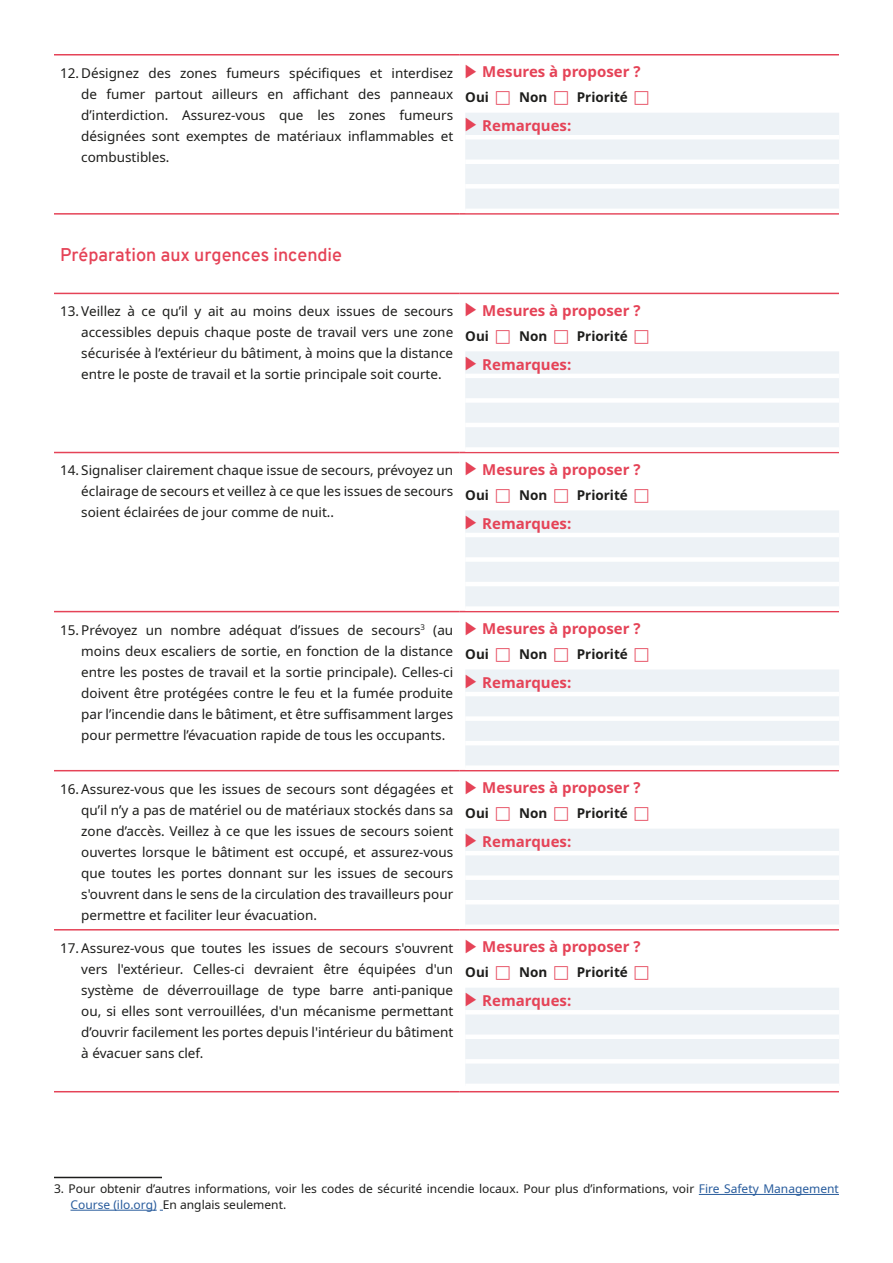
<style>
.page{position:relative;width:893px;height:1263px;background:#fff}
.page>*{position:absolute;margin:0;border:0;box-sizing:border-box;transform-origin:0 0}
.t1{font:600 18px "Overpass";color:#e54357}
.t2{font:700 15px "Noto Sans";color:#e54357}
.t3{font:13.5px/21px "Noto Sans";color:#1d1d1b;text-align:justify}
.t4{font:700 13.5px "Noto Sans";color:#1d1d1b}
.t5{font:12px/15.8px "Noto Sans";color:#1d1d1b}
.s1{font-family:"Arrows 1";font-weight:400}
.s2{color:#275b9c}
</style>
<div class="page">
<hr style="left:54px;top:54px;width:405px;height:2px;background:#e54357">
<hr style="left:459px;top:54px;width:380px;height:2px;background:#e54357">
<hr style="left:54px;top:293px;width:405px;height:1px;background:#e54357">
<hr style="left:459px;top:293px;width:380px;height:1px;background:#e54357">
<hr style="left:54px;top:452px;width:405px;height:1px;background:#e54357">
<hr style="left:459px;top:452px;width:380px;height:1px;background:#e54357">
<hr style="left:54px;top:611px;width:405px;height:1px;background:#e54357">
<hr style="left:459px;top:611px;width:380px;height:1px;background:#e54357">
<hr style="left:54px;top:770px;width:405px;height:1px;background:#e54357">
<hr style="left:459px;top:770px;width:380px;height:1px;background:#e54357">
<hr style="left:54px;top:929px;width:405px;height:1px;background:#e54357">
<hr style="left:459px;top:929px;width:380px;height:1px;background:#e54357">
<hr style="left:54px;top:1091px;width:405px;height:1px;background:#e54357">
<hr style="left:459px;top:1091px;width:380px;height:1px;background:#e54357">
<hr style="left:54px;top:213px;width:405px;height:2px;background:#e54357">
<hr style="left:459px;top:213px;width:380px;height:2px;background:#e54357">
<div style="left:465px;top:113px;width:374px;height:96px;background:#edf2f6"></div>
<hr style="left:465px;top:135px;width:374px;height:4px;background:#fff">
<div style="left:465px;top:184px;width:374px;height:5px;background:#fff"></div>
<div style="left:465px;top:159px;width:374px;height:5px;background:#fff"></div>
<div style="left:465px;top:351px;width:374px;height:96px;background:#edf2f6"></div>
<hr style="left:465px;top:374px;width:374px;height:4px;background:#fff">
<hr style="left:465px;top:423px;width:374px;height:4px;background:#fff">
<div style="left:465px;top:398px;width:374px;height:5px;background:#fff"></div>
<div style="left:465px;top:510px;width:374px;height:96px;background:#edf2f6"></div>
<hr style="left:465px;top:533px;width:374px;height:4px;background:#fff">
<hr style="left:465px;top:582px;width:374px;height:4px;background:#fff">
<div style="left:465px;top:557px;width:374px;height:5px;background:#fff"></div>
<div style="left:465px;top:670px;width:374px;height:95px;background:#edf2f6"></div>
<hr style="left:465px;top:692px;width:374px;height:4px;background:#fff">
<hr style="left:465px;top:741px;width:374px;height:4px;background:#fff">
<div style="left:465px;top:716px;width:374px;height:5px;background:#fff"></div>
<div style="left:465px;top:829px;width:374px;height:95px;background:#edf2f6"></div>
<hr style="left:465px;top:851px;width:374px;height:4px;background:#fff">
<hr style="left:465px;top:900px;width:374px;height:4px;background:#fff">
<div style="left:465px;top:875px;width:374px;height:5px;background:#fff"></div>
<div style="left:465px;top:988px;width:374px;height:95px;background:#edf2f6"></div>
<hr style="left:465px;top:1010px;width:374px;height:4px;background:#fff">
<hr style="left:465px;top:1059px;width:374px;height:4px;background:#fff">
<div style="left:465px;top:1034px;width:374px;height:5px;background:#fff"></div>
<hr style="left:54px;top:1177px;width:108px;height:1px;background:#1d1d1b">
<hr style="left:699px;top:1194px;width:140px;height:1px;background:#275b9c">
<hr style="left:70px;top:1210px;width:87px;height:1px;background:#275b9c">
<p class="t3" style="left:81px;top:63px;width:373px;text-indent:-21px">12. Désignez des zones fumeurs spécifiques et interdisez de fumer partout ailleurs en affichant des panneaux d’interdiction. Assurez-vous que les zones fumeurs désignées sont exemptes de matériaux inflammables et combustibles.</p>
<p class="t2" style="left:465px;top:61px;width:177px"><span class="s1">8</span> Mesures à proposer ?</p>
<p class="t4" style="left:465px;top:88px;width:25px">Oui</p>
<p class="t4" style="left:519px;top:88px;width:30px">Non</p>
<p class="t4" style="left:577px;top:88px;width:53px">Priorité</p>
<p class="t2" style="left:465px;top:115px;width:108px"><span class="s1">8</span> Remarques:</p>
<h1 class="t1" style="left:60px;top:242px;width:283px">Préparation aux urgences incendie</h1>
<p class="t3" style="left:81px;top:301px;width:373px;text-indent:-21px">13. Veillez à ce qu’il y ait au moins deux issues de secours accessibles depuis chaque poste de travail vers une zone sécurisée à l’extérieur du bâtiment, à moins que la distance entre le poste de travail et la sortie principale soit courte.</p>
<p class="t2" style="left:465px;top:300px;width:177px"><span class="s1">8</span> Mesures à proposer ?</p>
<p class="t4" style="left:465px;top:327px;width:25px">Oui</p>
<p class="t4" style="left:519px;top:327px;width:30px">Non</p>
<p class="t4" style="left:577px;top:327px;width:53px">Priorité</p>
<p class="t2" style="left:465px;top:353px;width:108px"><span class="s1">8</span> Remarques:</p>
<p class="t3" style="left:81px;top:460px;width:373px;text-indent:-21px">14. Signaliser clairement chaque issue de secours, prévoyez un éclairage de secours et veillez à ce que les issues de secours soient éclairées de jour comme de nuit..</p>
<p class="t2" style="left:465px;top:459px;width:177px"><span class="s1">8</span> Mesures à proposer ?</p>
<p class="t4" style="left:465px;top:486px;width:25px">Oui</p>
<p class="t4" style="left:519px;top:486px;width:30px">Non</p>
<p class="t4" style="left:577px;top:486px;width:53px">Priorité</p>
<p class="t2" style="left:465px;top:513px;width:108px"><span class="s1">8</span> Remarques:</p>
<p class="t3" style="left:81px;top:619px;width:373px;text-indent:-21px">15. Prévoyez un nombre adéquat d’issues de secours<sup>3</sup> (au moins deux escaliers de sortie, en fonction de la distance entre les postes de travail et la sortie principale). Celles-ci doivent être protégées contre le feu et la fumée produite par l’incendie dans le bâtiment, et être suffisamment larges pour permettre l’évacuation rapide de tous les occupants.</p>
<p class="t2" style="left:465px;top:618px;width:177px"><span class="s1">8</span> Mesures à proposer ?</p>
<p class="t4" style="left:465px;top:645px;width:25px">Oui</p>
<p class="t4" style="left:519px;top:645px;width:30px">Non</p>
<p class="t4" style="left:577px;top:645px;width:53px">Priorité</p>
<p class="t2" style="left:465px;top:672px;width:108px"><span class="s1">8</span> Remarques:</p>
<p class="t3" style="left:81px;top:778px;width:373px;text-indent:-21px">16. Assurez-vous que les issues de secours sont dégagées et qu’il n’y a pas de matériel ou de matériaux stockés dans sa zone d’accès. Veillez à ce que les issues de secours soient ouvertes lorsque le bâtiment est occupé, et assurez-vous que toutes les portes donnant sur les issues de secours s'ouvrent dans le sens de la circulation des travailleurs pour permettre et faciliter leur évacuation.</p>
<p class="t2" style="left:465px;top:777px;width:177px"><span class="s1">8</span> Mesures à proposer ?</p>
<p class="t4" style="left:465px;top:804px;width:25px">Oui</p>
<p class="t4" style="left:519px;top:804px;width:30px">Non</p>
<p class="t4" style="left:577px;top:804px;width:53px">Priorité</p>
<p class="t2" style="left:465px;top:831px;width:108px"><span class="s1">8</span> Remarques:</p>
<p class="t3" style="left:81px;top:938px;width:373px;text-indent:-21px">17. Assurez-vous que toutes les issues de secours s'ouvrent vers l'extérieur. Celles-ci devraient être équipées d'un système de déverrouillage de type barre anti-panique ou, si elles sont verrouillées, d'un mécanisme permettant d’ouvrir facilement les portes depuis l'intérieur du bâtiment à évacuer sans clef.</p>
<p class="t2" style="left:465px;top:936px;width:177px"><span class="s1">8</span> Mesures à proposer ?</p>
<p class="t4" style="left:465px;top:963px;width:25px">Oui</p>
<p class="t4" style="left:519px;top:963px;width:30px">Non</p>
<p class="t4" style="left:577px;top:963px;width:53px">Priorité</p>
<p class="t2" style="left:465px;top:990px;width:108px"><span class="s1">8</span> Remarques:</p>
<p class="t5" style="left:70px;top:1181px;width:770px;text-indent:-16px">3. Pour obtenir d’autres informations, voir les codes de sécurité incendie locaux. Pour plus d’informations, voir <span class="s2">Fire Safety Management<br>Course (ilo.org)</span> En anglais seulement.</p>
</div>
